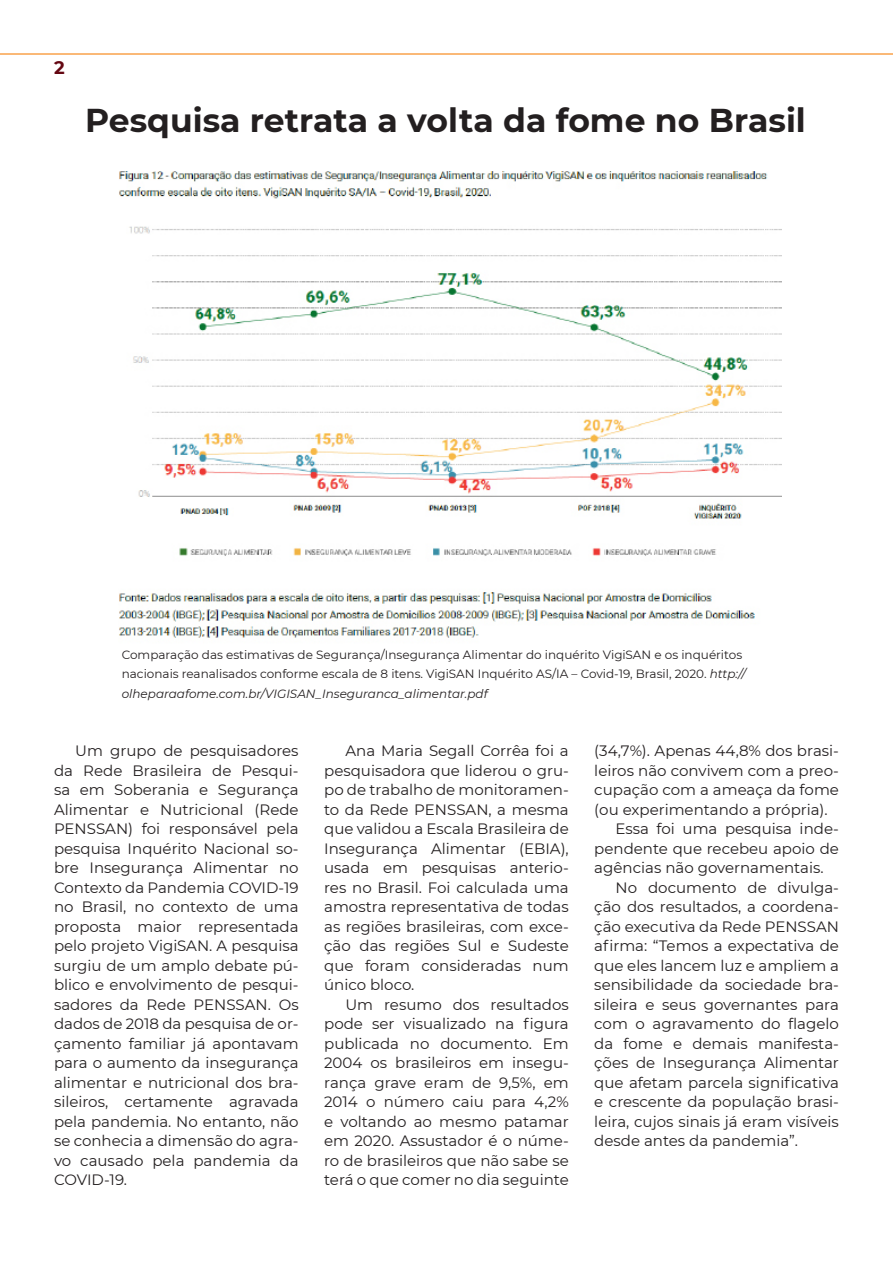
<style>
.page{position:relative;width:893px;height:1263px;background:#fff}
.page>*{position:absolute;margin:0;border:0;box-sizing:border-box;transform-origin:0 0}
.t1{font:700 33px "Montserrat";color:#231f20}
.t2{font:700 18px "Montserrat";color:#640712}
.t3{font:15px/19.5px "Montserrat";color:#231f20;text-align:justify}
.t4{font:12px/19.5px "Montserrat";color:#231f20}
.s1{font-style:italic}
</style>
<div class="page">
<hr style="left:0;top:53px;width:893px;height:2px;background:#f9a24b">
<img style="left:119px;top:171px;width:663px;height:467px">
<p class="t2" style="left:54px;top:54px;width:12px">2</p>
<p class="t1" style="left:85px;top:96px;width:722px">Pesquisa retrata a volta da fome no Brasil</p>
<p class="t4" style="left:122px;top:644px;width:626px">Comparação das estimativas de Segurança/Insegurança Alimentar do inquérito VigiSAN e os inquéritos nacionais reanalisados conforme escala de 8 itens. VigiSAN Inquérito AS/IA – Covid-19, Brasil, 2020. <span class="s1">http:// olheparaafome.com.br/VIGISAN_Inseguranca_alimentar.pdf</span></p>
<p class="t3" style="left:54px;top:740px;width:246px;text-indent:21px">Um grupo de pesquisadores da Rede Brasileira de Pesqui&shy;sa em Soberania e Segurança Alimentar e Nutricional (Rede PENSSAN) foi responsável pela pesquisa Inquérito Nacional so&shy;bre Insegurança Alimentar no Contexto da Pandemia COVID-19 no Brasil, no contexto de uma proposta maior representada pelo projeto VigiSAN. A pesquisa surgiu de um amplo debate pú&shy;blico e envolvimento de pesqui&shy;sadores da Rede PENSSAN. Os dados de 2018 da pesquisa de or&shy;çamento familiar já apontavam para o aumento da insegurança alimentar e nutricional dos bra&shy;sileiros, certamente agravada pela pandemia. No entanto, não se conhecia a dimensão do agra&shy;vo causado pela pandemia da COVID-19.</p>
<p class="t3" style="left:324px;top:740px;width:246px;text-indent:21px">Ana Maria Segall Corrêa foi a pesquisadora que liderou o gru&shy;po de trabalho de monitoramen&shy;to da Rede PENSSAN, a mesma que validou a Escala Brasileira de Insegurança Alimentar (EBIA), usada em pesquisas anterio&shy;res no Brasil. Foi calculada uma amostra representativa de todas as regiões brasileiras, com exce&shy;ção das regiões Sul e Sudeste que foram consideradas num único bloco.</p>
<p class="t3" style="left:324px;top:994px;width:246px;text-indent:21px">Um resumo dos resultados pode ser visualizado na figura publicada no documento. Em 2004 os brasileiros em insegu&shy;rança grave eram de 9,5%, em 2014 o número caiu para 4,2% e voltando ao mesmo patamar em 2020. Assustador é o núme&shy;ro de brasileiros que não sabe se terá o que comer no dia seguinte</p>
<p class="t3" style="left:594px;top:740px;width:246px">(34,7%). Apenas 44,8% dos brasi&shy;leiros não convivem com a preo&shy;cupação com a ameaça da fome (ou experimentando a própria).</p>
<p class="t3" style="left:594px;top:818px;width:246px;text-indent:21px">Essa foi uma pesquisa inde&shy;pendente que recebeu apoio de agências não governamentais.</p>
<p class="t3" style="left:594px;top:877px;width:246px;text-indent:21px">No documento de divulga&shy;ção dos resultados, a coordena&shy;ção executiva da Rede PENSSAN afirma: “Temos a expectativa de que eles lancem luz e ampliem a sensibilidade da sociedade bra&shy;sileira e seus governantes para com o agravamento do flagelo da fome e demais manifesta&shy;ções de Insegurança Alimentar que afetam parcela significativa e crescente da população brasi&shy;leira, cujos sinais já eram visíveis desde antes da pandemia”.</p>
</div>
